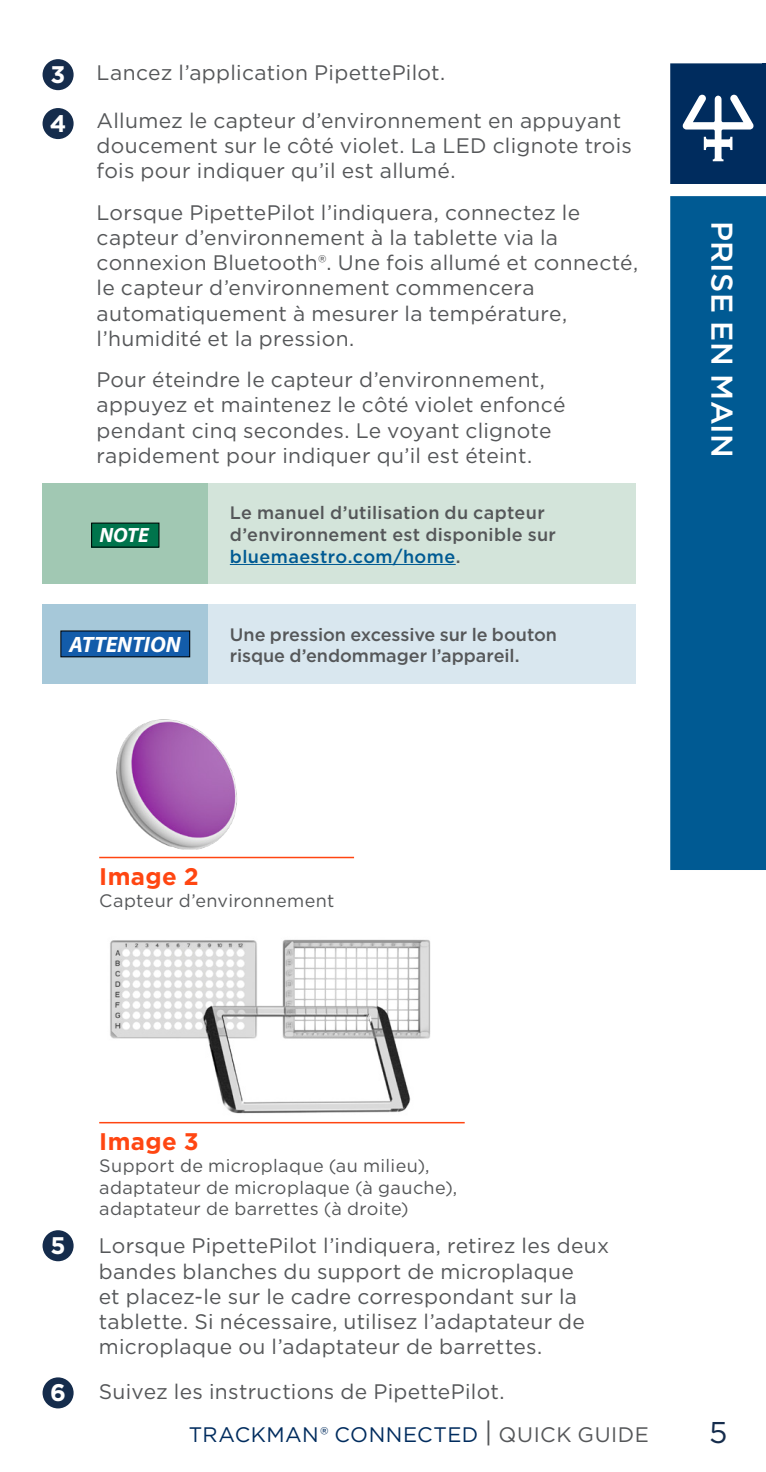
<style>
.page{position:relative;width:766px;height:1472px;background:#fff}
.page>*{position:absolute;margin:0;border:0;box-sizing:border-box;transform-origin:0 0}
.Bullet{font:500 30px "Gotham";letter-spacing:.005em;color:#fff}
.t1{font:30px "Gotham";color:#152c4c}
.Figure_First{font:700 24px "Gotham";letter-spacing:.015em;color:#ff4612}
.t2{font:700 24px "Gotham";color:#fff}
.t3{font:italic 700 22.2px "Myriad Pro";color:#fff}
.Body_Text{font:21px/25.2px "Gotham";letter-spacing:.015em;color:#555759}
.t4{font:21px "Gotham";letter-spacing:.025em;color:#002c5e}
.t5{font:italic 700 20.7px "Myriad Pro";color:#fff}
.Left_Body{font:500 18px/21.6px "Gotham";letter-spacing:.01em;color:#555759}
.Figure_Text{font:18px/21.6px "Gotham";letter-spacing:.02em;color:#555759}
.s1{color:#005a93}
.s2{font-size:27px;color:#555759}
.s3{color:#555759}
</style>
<div class="page">
<div style="left:670px;top:196px;width:95px;height:674px;background:#005a93"></div>
<svg style="left:670px;top:63px;width:95px;height:121px"></svg>
<div style="left:43px;top:483px;width:165px;height:101px;background:#a1c8b3"></div>
<div style="left:208px;top:483px;width:428px;height:101px;background:#d3e4da"></div>
<hr style="left:230px;top:564px;width:225px;height:1px;background:#005a93">
<div style="left:43px;top:604px;width:165px;height:80px;background:#a6c8d9"></div>
<div style="left:208px;top:604px;width:428px;height:80px;background:#d9e7ef"></div>
<div style="left:43px;top:59px;width:31px;height:31px;background:#152c4c;border-radius:50%"></div>
<div style="left:43px;top:108px;width:31px;height:31px;background:#152c4c;border-radius:50%"></div>
<div style="left:43px;top:1230px;width:31px;height:31px;background:#152c4c;border-radius:50%"></div>
<div style="left:43px;top:1377px;width:31px;height:31px;background:#152c4c;border-radius:50%"></div>
<hr style="left:99px;top:856px;width:255px;height:2px;background:#ff4612">
<hr style="left:99px;top:1121px;width:365px;height:2px;background:#ff4612">
<img style="left:110px;top:939px;width:321px;height:175px">
<div style="left:61px;top:631px;width:129px;height:25px;background:#135caa"></div>
<div style="left:60px;top:630px;width:130px;height:27px;border:1px solid #000001"></div>
<img style="left:116px;top:719px;width:121px;height:131px">
<div style="left:92px;top:523px;width:67px;height:24px;background:#00744c"></div>
<div style="left:91px;top:522px;width:68px;height:25px;border:1px solid #000001"></div>
<p class="Body_Text" style="left:43px;top:60px;width:404px">• Lancez l’application PipettePilot.</p>
<p class="Body_Text" style="left:97px;top:107px;width:536px">Allumez le capteur d’environnement en appuyant doucement sur le côté violet. La LED clignote trois fois pour indiquer qu’il est allumé.</p>
<p class="Body_Text" style="left:97px;top:199px;width:543px">Lorsque PipettePilot l’indiquera, connectez le capteur d’environnement à la tablette via la connexion Bluetooth®. Une fois allumé et connecté, le capteur d’environnement commencera automatiquement à mesurer la température, l’humidité et la pression.</p>
<p class="Body_Text" style="left:97px;top:367px;width:470px">Pour éteindre le capteur d’environnement, appuyez et maintenez le côté violet enfoncé pendant cinq secondes. Le voyant clignote rapidement pour indiquer qu’il est éteint.</p>
<p class="t2" style="left:51px;top:59px;width:16px">3</p>
<p class="t2" style="left:50px;top:108px;width:18px">4</p>
<p class="t5" style="left:99px;top:522px;width:51px">NOTE</p>
<p class="t3" style="left:69px;top:629px;width:113px">ATTENTION</p>
<p class="Left_Body" style="left:230px;top:502px;width:327px">Le manuel d’utilisation du capteur d’environnement est disponible sur <span class="s1">bluemaestro.com/home</span>.</p>
<p class="Left_Body" style="left:230px;top:623px;width:328px">Une pression excessive sur le bouton risque d’endommager l’appareil.</p>
<p class="Bullet" style="left:741px;top:221px;width:238px;rotate:90deg">PRISE EN MAIN</p>
<p class="Figure_First" style="left:99px;top:860px;width:101px">Image 2</p>
<p class="Figure_Text" style="left:99px;top:889px;width:237px">Capteur d’environnement</p>
<p class="Figure_First" style="left:99px;top:1125px;width:101px">Image 3</p>
<p class="Figure_Text" style="left:99px;top:1154px;width:359px">Support de microplaque (au milieu), adaptateur de microplaque (à gauche), adaptateur de barrettes (à droite)</p>
<p class="t2" style="left:50px;top:1229px;width:17px">5</p>
<p class="Body_Text" style="left:99px;top:1232px;width:511px">Lorsque PipettePilot l’indiquera, retirez les deux bandes blanches du support de microplaque<br>et placez-le sur le cadre correspondant sur la tablette. Si nécessaire, utilisez l’adaptateur de microplaque ou l’adaptateur de barrettes.</p>
<p class="Body_Text" style="left:45px;top:1378px;width:461px">• Suivez les instructions de PipettePilot.</p>
<p class="t2" style="left:50px;top:1376px;width:17px">6</p>
<p class="t4" style="left:189px;top:1420px;width:461px">TRACKMAN® CONNECTED <span class="s2">|</span> <span class="s3">QUICK GUIDE</span></p>
<h1 class="t1" style="left:709px;top:1412px;width:20px">5</h1>
</div>
